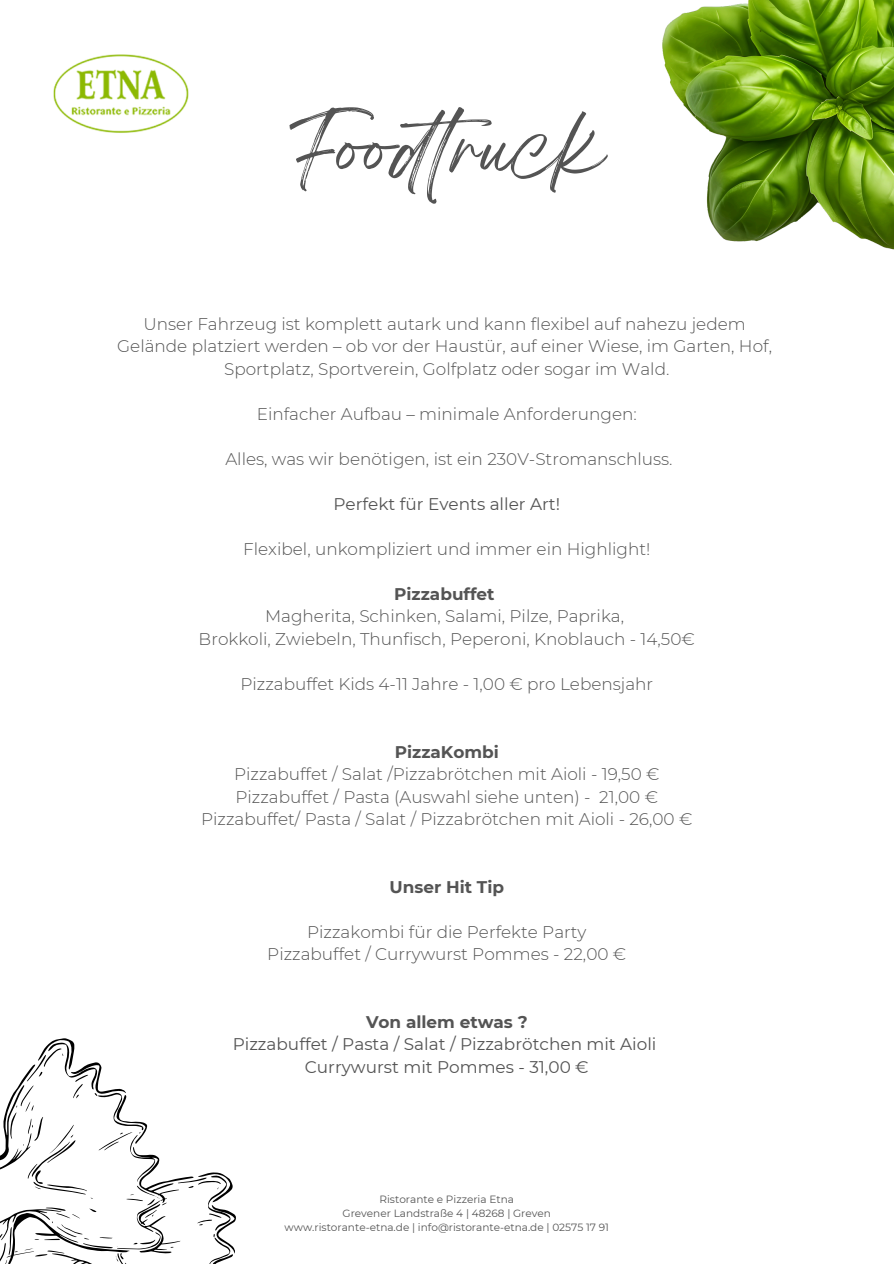
<style>
.page{position:relative;width:894px;height:1264px;background:#fff}
.page>*{position:absolute;margin:0;border:0;box-sizing:border-box;transform-origin:0 0}
.t1{font:65.1px "Breathing";color:#545454}
.t2{font:300 16.8px/22.5px "Montserrat";color:#545454;text-align:center}
.t3{font:16.8px/22.5px "Montserrat";color:#545454;text-align:center}
.t4{font:700 16.8px "Montserrat";color:#545454}
.t5{font:10.5px "Montserrat";color:#545454}
.s1{font-weight:700}
</style>
<div class="page">
<img style="left:662px;top:0;width:231px;height:250px">
<svg style="left:0;top:1038px;width:236px;height:225px"></svg>
<img style="left:53px;top:54px;width:136px;height:79px">
<p class="t1" style="left:289px;top:129px;width:316px">Foodtruck</p>
<h1 class="t2" style="left:117px;top:312px;width:656px">Unser Fahrzeug ist komplett autark und kann flexibel auf nahezu jedem<br>Gelände platziert werden – ob vor der Haustür, auf einer Wiese, im Garten, Hof,<br>Sportplatz, Sportverein, Golfplatz oder sogar im Wald.</h1>
<p class="t2" style="left:257px;top:402px;width:381px">Einfacher Aufbau – minimale Anforderungen:</p>
<h3 class="t2" style="left:225px;top:447px;width:448px">Alles, was wir benötigen, ist ein 230V-Stromanschluss.</h3>
<h3 class="t3" style="left:333px;top:492px;width:228px">Perfekt für Events aller Art!</h3>
<h3 class="t2" style="left:243px;top:537px;width:408px">Flexibel, unkompliziert und immer ein Highlight!</h3>
<h3 class="t2" style="left:198px;top:582px;width:497px"><span class="s1">Pizzabuffet<br></span>Magherita, Schinken, Salami, Pilze, Paprika,<br>Brokkoli, Zwiebeln, Thunfisch, Peperoni, Knoblauch - 14,50€</h3>
<h3 class="t2" style="left:240px;top:672px;width:414px">Pizzabuffet Kids 4-11 Jahre - 1,00 € pro Lebensjahr</h3>
<h3 class="t2" style="left:201px;top:740px;width:492px"><span class="s1">PizzaKombi<br></span>Pizzabuffet / Salat /Pizzabrötchen mit Aioli - 19,50 € Pizzabuffet / Pasta (Auswahl siehe unten) - 21,00 € Pizzabuffet/ Pasta / Salat / Pizzabrötchen mit Aioli - 26,00 €</h3>
<h3 class="t4" style="left:389px;top:876px;width:116px">Unser Hit Tip</h3>
<h3 class="t2" style="left:267px;top:920px;width:360px">Pizzakombi für die Perfekte Party<br>Pizzabuffet / Currywurst Pommes - 22,00 €</h3>
<h2 class="t3" style="left:232px;top:1010px;width:425px"><span class="s1">Von allem etwas ?<br></span>Pizzabuffet / Pasta / Salat / Pizzabrötchen mit Aioli<br>Currywurst mit Pommes - 31,00 €</h2>
<h3 class="t5" style="left:379px;top:1192px;width:136px">Ristorante e Pizzeria Etna</h3>
<h3 class="t5" style="left:342px;top:1206px;width:210px">Grevener Landstraße 4 | 48268 | Greven</h3>
<p class="t5" style="left:284px;top:1220px;width:326px">www.ristorante-etna.de | info@ristorante-etna.de | 02575 17 91</p>
</div>
